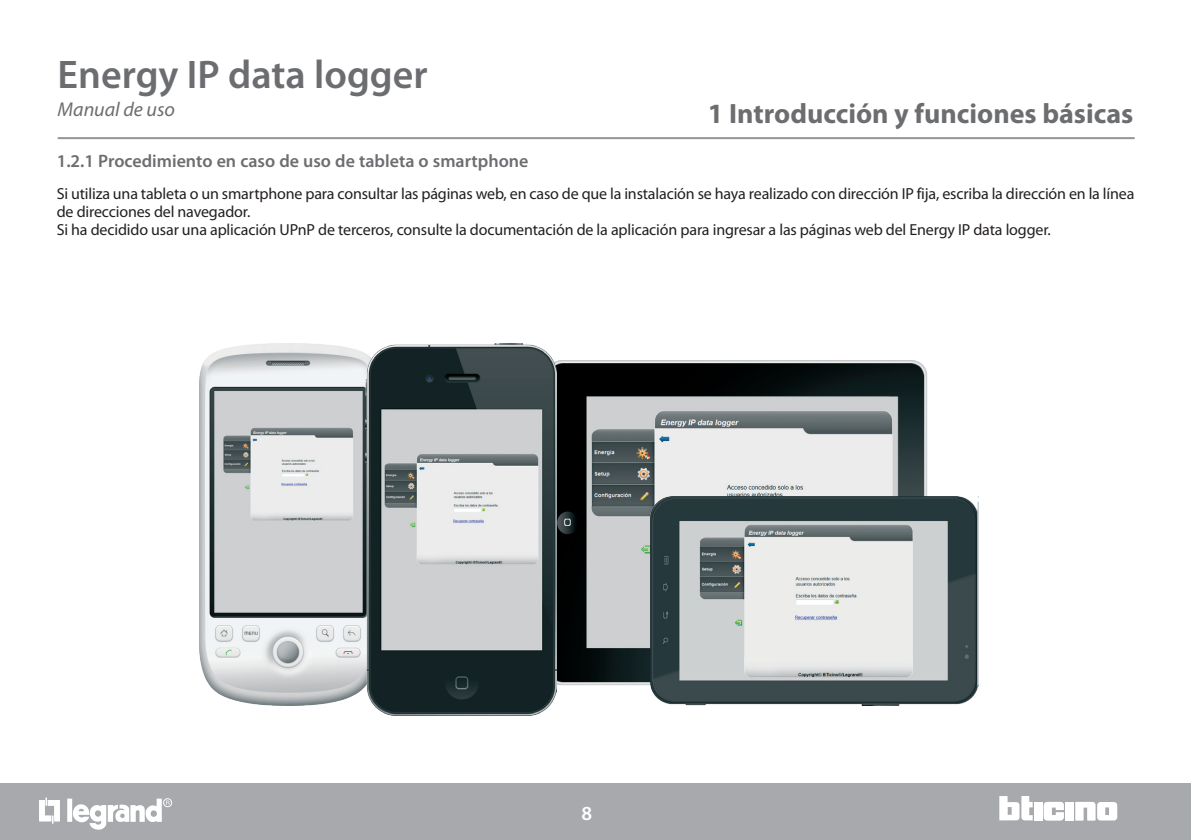
<style>
.page{position:relative;width:1191px;height:840px;background:#fff}
.page>*{position:absolute;margin:0;border:0;box-sizing:border-box;transform-origin:0 0}
.t1{font:600 40px "Myriad Pro";color:#6c6d70}
.t2{font:700 28px "Myriad Pro";color:#6c6d70}
.t3{font:italic 20px "Myriad Pro";color:#6c6d70}
.t4{font:600 20px "Myriad Pro";color:#fff}
.t5{font:600 18px "Myriad Pro";color:#6c6d70}
.t6{font:16px/18px "Myriad Pro";letter-spacing:-.01em;color:#231f20}
</style>
<div class="page">
<hr style="left:58px;top:137px;width:1076px;height:2px;background:#939598">
<div style="left:0;top:783px;width:1191px;height:56px;background:#a8a9ad"></div>
<div style="left:1034px;top:801px;width:8px;height:18px;background:#fff"></div>
<div style="left:1065px;top:801px;width:8px;height:18px;background:#fff"></div>
<svg style="left:1075px;top:801px;width:42px;height:19px"></svg>
<svg style="left:999px;top:796px;width:33px;height:23px"></svg>
<svg style="left:1043px;top:801px;width:20px;height:18px"></svg>
<div style="left:67px;top:798px;width:5px;height:23px;background:#fff"></div>
<svg style="left:39px;top:797px;width:21px;height:26px"></svg>
<div style="left:163px;top:798px;width:9px;height:8px;border:1px solid #fff;border-radius:50%"></div>
<svg style="left:72px;top:798px;width:98px;height:32px"></svg>
<img style="left:557px;top:360px;width:371px;height:326px">
<img style="left:651px;top:496px;width:327px;height:209px">
<img style="left:200px;top:343px;width:166px;height:362px">
<img style="left:366px;top:343px;width:191px;height:372px">
<h1 class="t1" style="left:58px;top:49px;width:371px">Energy IP data logger</h1>
<p class="t3" style="left:58px;top:96px;width:119px">Manual de uso</p>
<h2 class="t2" style="left:708px;top:95px;width:427px">1 Introducción y funciones básicas</h2>
<p class="t5" style="left:57px;top:149px;width:473px">1.2.1 Procedimiento en caso de uso de tableta o smartphone</p>
<p class="t6" style="left:57px;top:184px;width:1079px">Si utiliza una tableta o un smartphone para consultar las páginas web, en caso de que la instalación se haya realizado con dirección IP fija, escriba la dirección en la línea de direcciones del navegador.<br>Si ha decidido usar una aplicación UPnP de terceros, consulte la documentación de la aplicación para ingresar a las páginas web del Energy IP data logger.</p>
<p class="t4" style="left:581px;top:800px;width:12px">8</p>
</div>
